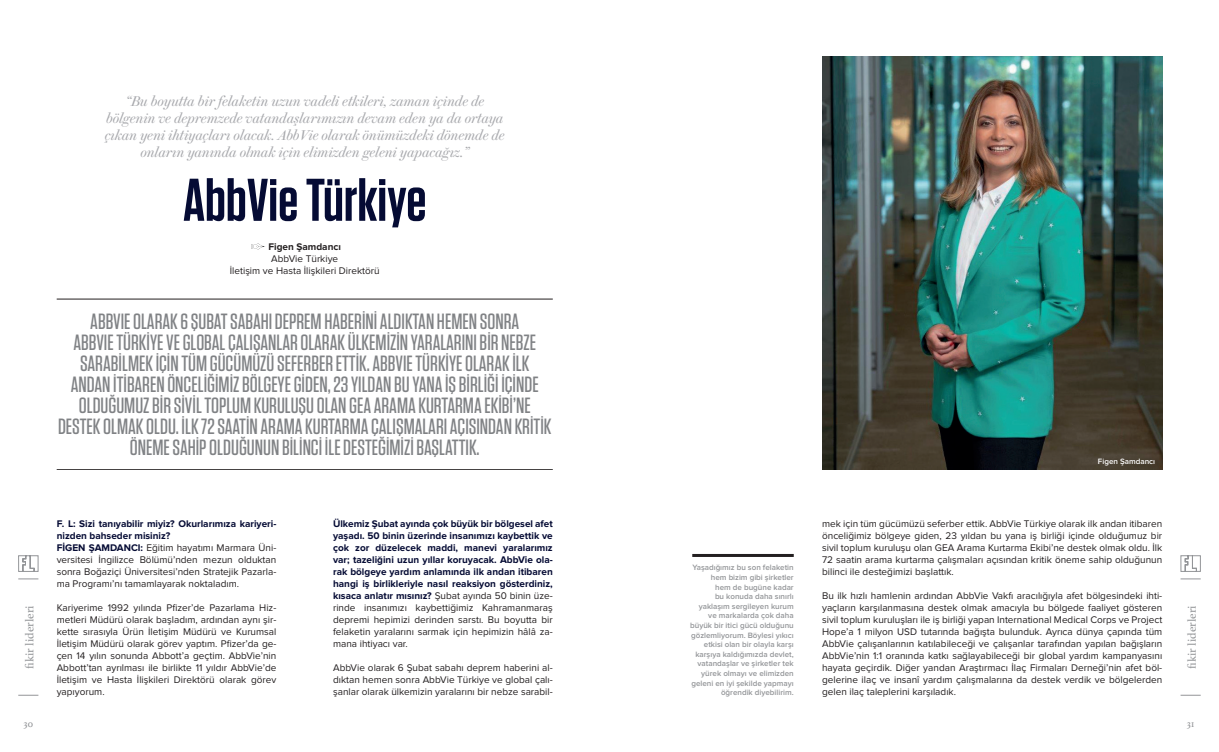
<style>
.page{position:relative;width:1219px;height:752px;background:#fff}
.page>*{position:absolute;margin:0;border:0;box-sizing:border-box;transform-origin:0 0}
.t1{font:600 60px "Tungsten";color:#050b34}
.t2{font:500 22px/21px "Tungsten";color:#808285;text-align:center}
.t3{font:italic 14px/17px "Brunel Deck";color:#a8a9ad;text-align:center}
.t4{font:12px "Athelas";color:#939598}
.t5{font:10px/12px "Proxima Nova";color:#231f20;text-align:justify}
.t6{font:700 10px/12px "Proxima Nova";color:#050b34;text-align:justify}
.t7{font:700 10px "Proxima Nova";color:#231f20}
.t8{font:10px "Athelas";color:#939598}
.t9{font:600 8px/9.6px "Proxima Nova";color:#939598;text-align:right}
.t10{font:600 8px "Proxima Nova";color:#fff}
.s1{font-weight:700;color:#050b34}
.s2{font-weight:400;color:#231f20}
</style>
<div class="page">
<svg style="left:1180px;top:694px;width:21px;height:1px"></svg>
<svg style="left:18px;top:694px;width:20px;height:1px"></svg>
<svg style="left:1180px;top:578px;width:21px;height:1px"></svg>
<svg style="left:18px;top:578px;width:20px;height:1px"></svg>
<svg style="left:18px;top:555px;width:21px;height:16px"></svg>
<svg style="left:1180px;top:555px;width:21px;height:16px"></svg>
<hr style="left:57px;top:299px;width:496px;height:1px;background:#231f20">
<img style="left:822px;top:57px;width:340px;height:412px">
<hr style="left:57px;top:469px;width:496px;height:1px;background:#231f20">
<hr style="left:692px;top:553px;width:102px;height:3px;background:#231f20">
<img style="left:251px;top:243px;width:14px;height:7px">
<p class="t3" style="left:105px;top:93px;width:401px">“Bu boyutta bir felaketin uzun vadeli etkileri, zaman içinde de bölgenin ve depremzede vatandaşlarımızın devam eden ya da ortaya çıkan yeni ihtiyaçları olacak. AbbVie olarak önümüzdeki dönemde de onların yanında olmak için elimizden geleni yapacağız.”</p>
<h1 class="t1" style="left:183px;top:168px;width:245px">AbbVie Türkiye</h1>
<p class="t7" style="left:268px;top:241px;width:74px">Figen Şamdancı</p>
<p class="t5" style="left:230px;top:253px;width:151px;text-align:center">AbbVie Türkiye<br>İletişim ve Hasta İlişkileri Direktörü</p>
<p class="t2" style="left:58px;top:311px;width:495px">ABBVIE OLARAK 6 ŞUBAT SABAHI DEPREM HABERİNİ ALDIKTAN HEMEN SONRA<br>ABBVIE TÜRKİYE VE GLOBAL ÇALIŞANLAR OLARAK ÜLKEMİZİN YARALARINI BİR NEBZE SARABİLMEK İÇİN TÜM GÜCÜMÜZÜ SEFERBER ETTİK. ABBVIE TÜRKİYE OLARAK İLK ANDAN İTİBAREN ÖNCELİĞİMİZ BÖLGEYE GİDEN, 23 YILDAN BU YANA İŞ BİRLİĞİ İÇİNDE OLDUĞUMUZ BİR SİVİL TOPLUM KURULUŞU OLAN GEA ARAMA KURTARMA EKİBİ’NE DESTEK OLMAK OLDU. İLK 72 SAATİN ARAMA KURTARMA ÇALIŞMALARI AÇISINDAN KRİTİK ÖNEME SAHİP OLDUĞUNUN BİLİNCİ İLE DESTEĞİMİZİ BAŞLATTIK.</p>
<p class="t4" style="left:20px;top:668px;width:65px;rotate:-90deg">fikir liderleri</p>
<p class="t5" style="left:57px;top:518px;width:221px;text-align:left"><span class="s1">F. L: Sizi tanıyabilir miyiz? Okurlarımıza kariyeri&shy;nizden bahseder misiniz?<br>FİGEN ŞAMDANCI:</span> Eğitim hayatımı Marmara Üni&shy;versitesi İngilizce Bölümü’nden mezun olduktan sonra Boğaziçi Üniversitesi’nden Stratejik Pazarla&shy;ma Programı’nı tamamlayarak noktaladım.</p>
<p class="t5" style="left:57px;top:602px;width:221px">Kariyerime 1992 yılında Pfizer’de Pazarlama Hiz&shy;metleri Müdürü olarak başladım, ardından aynı şir&shy;kette sırasıyla Ürün İletişim Müdürü ve Kurumsal İletişim Müdürü olarak görev yaptım. Pfizer’da ge&shy;çen 14 yılın sonunda Abbott’a geçtim. AbbVie’nin Abbott’tan ayrılması ile birlikte 11 yıldır AbbVie’de İletişim ve Hasta İlişkileri Direktörü olarak görev yapıyorum.</p>
<p class="t6" style="left:333px;top:517px;width:221px">Ülkemiz Şubat ayında çok büyük bir bölgesel afet yaşadı. 50 binin üzerinde insanımızı kaybettik ve çok zor düzelecek maddi, manevi yaralarımız var; tazeliğini uzun yıllar koruyacak. AbbVie ola&shy;rak bölgeye yardım anlamında ilk andan itibaren hangi iş birlikleriyle nasıl reaksiyon gösterdiniz, kısaca anlatır mısınız? <span class="s2">Şubat ayında 50 binin üze&shy;rinde insanımızı kaybettiğimiz Kahramanmaraş depremi hepimizi derinden sarstı. Bu boyutta bir felaketin yaralarını sarmak için hepimizin hâlâ za&shy;mana ihtiyacı var.</span></p>
<p class="t5" style="left:333px;top:662px;width:221px">AbbVie olarak 6 Şubat sabahı deprem haberini al&shy;dıktan hemen sonra AbbVie Türkiye ve global çalı&shy;şanlar olarak ülkemizin yaralarını bir nebze sarabil-</p>
<p class="t9" style="left:690px;top:563px;width:105px">Yaşadığımız bu son felaketin hem bizim gibi şirketler<br>hem de bugüne kadar<br>bu konuda daha sınırlı yaklaşım sergileyen kurum ve markalarda çok daha büyük bir itici gücü olduğunu gözlemliyorum. Böylesi yıkıcı etkisi olan bir olayla karşı karşıya kaldığımızda devlet, vatandaşlar ve şirketler tek yürek olmayı ve elimizden geleni en iyi şekilde yapmayı öğrendik diyebilirim.</p>
<p class="t10" style="left:1098px;top:457px;width:59px">Figen Şamdancı</p>
<p class="t5" style="left:822px;top:518px;width:342px">mek için tüm gücümüzü seferber ettik. AbbVie Türkiye olarak ilk andan itibaren önceliğimiz bölgeye giden, 23 yıldan bu yana iş birliği içinde olduğumuz bir sivil toplum kuruluşu olan GEA Arama Kurtarma Ekibi’ne destek olmak oldu. İlk 72 saatin arama kurtarma çalışmaları açısından kritik öneme sahip olduğunun bilinci ile desteğimizi başlattık.</p>
<p class="t5" style="left:822px;top:590px;width:342px">Bu ilk hızlı hamlenin ardından AbbVie Vakfı aracılığıyla afet bölgesindeki ihti&shy;yaçların karşılanmasına destek olmak amacıyla bu bölgede faaliyet gösteren sivil toplum kuruluşları ile iş birliği yapan International Medical Corps ve Project Hope’a 1 milyon USD tutarında bağışta bulunduk. Ayrıca dünya çapında tüm AbbVie çalışanlarının katılabileceği ve çalışanlar tarafından yapılan bağışların AbbVie’nin 1:1 oranında katkı sağlayabileceği bir global yardım kampanyasını hayata geçirdik. Diğer yandan Araştırmacı İlaç Firmaları Derneği’nin afet böl&shy;gelerine ilaç ve insanî yardım çalışmalarına da destek verdik ve bölgelerden gelen ilaç taleplerini karşıladık.</p>
<p class="t4" style="left:1182px;top:668px;width:65px;rotate:-90deg">fikir liderleri</p>
<p class="t8" style="left:24px;top:715px;width:11px">30</p>
<p class="t8" style="left:1187px;top:715px;width:9px">31</p>
</div>
